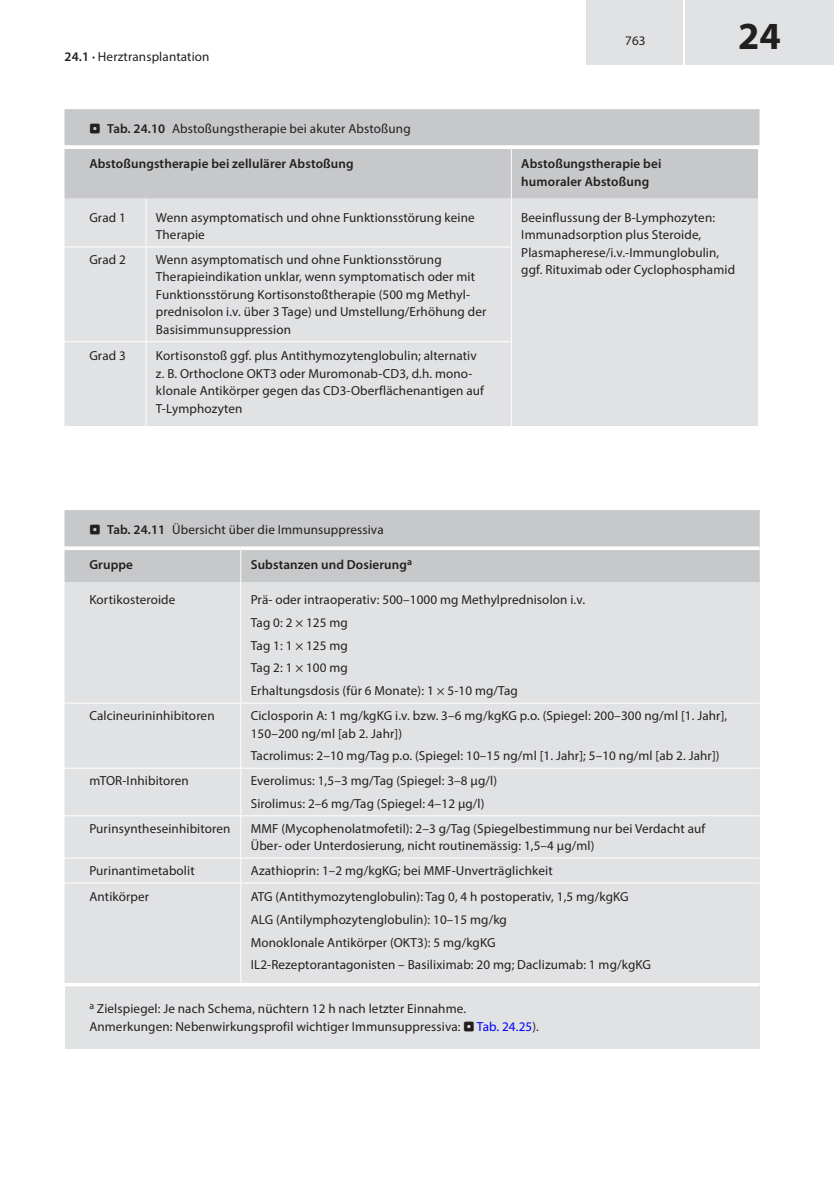
<style>
.page{position:relative;width:834px;height:1191px;background:#fff}
.page>*{position:absolute;margin:0;border:0;box-sizing:border-box;transform-origin:0 0}
.t1{font:700 38.5px "Myriad Pro";color:#231f20}
.t2{font:13.12px/17.5px "Myriad Pro Regular 2";letter-spacing:.01em;color:#231f20}
.t3{font:600 13.12px/17.5px "Myriad Pro";letter-spacing:.01em;color:#231f20}
.s1{font-family:"Myriad Pro";font-weight:600}
.s2{font-family:"Blik Buttons"}
.s3{color:#00f}
</style>
<div class="page">
<div style="left:685px;top:0;width:148px;height:64px;background:#e1e2e4"></div>
<div style="left:585px;top:0;width:97px;height:64px;background:#e1e2e4"></div>
<div style="left:64px;top:109px;width:695px;height:36px;background:#c7c8ca"></div>
<div style="left:64px;top:149px;width:693px;height:50px;background:#c7c8ca"></div>
<div style="left:64px;top:199px;width:693px;height:227px;background:#e1e2e4"></div>
<svg style="left:64px;top:145px;width:82px;height:4px"></svg>
<svg style="left:146px;top:145px;width:365px;height:1px"></svg>
<svg style="left:511px;top:145px;width:246px;height:4px"></svg>
<hr style="left:511px;top:149px;width:1px;height:50px;background:#fff">
<hr style="left:146px;top:199px;width:1px;height:47px;background:#fff">
<hr style="left:511px;top:199px;width:1px;height:47px;background:#fff">
<hr style="left:64px;top:246px;width:82px;height:1px;background:#fff">
<hr style="left:146px;top:246px;width:365px;height:1px;background:#fff">
<hr style="left:146px;top:247px;width:1px;height:94px;background:#fff">
<hr style="left:511px;top:247px;width:1px;height:94px;background:#fff">
<hr style="left:64px;top:341px;width:82px;height:1px;background:#fff">
<hr style="left:146px;top:341px;width:365px;height:1px;background:#fff">
<hr style="left:146px;top:342px;width:1px;height:84px;background:#fff">
<hr style="left:511px;top:342px;width:1px;height:84px;background:#fff">
<div style="left:64px;top:510px;width:695px;height:538px;background:#e1e2e4"></div>
<div style="left:64px;top:510px;width:695px;height:36px;background:#c7c8ca"></div>
<div style="left:65px;top:550px;width:694px;height:32px;background:#c7c8ca"></div>
<svg style="left:64px;top:582px;width:695px;height:401px"></svg>
<svg style="left:64px;top:546px;width:177px;height:4px"></svg>
<hr style="left:241px;top:547px;width:518px;height:3px;background:#fff">
<hr style="left:64px;top:983px;width:177px;height:3px;background:#fff">
<hr style="left:241px;top:983px;width:518px;height:3px;background:#fff">
<hr style="left:240px;top:550px;width:1px;height:32px;background:#fff">
<hr style="left:240px;top:582px;width:1px;height:120px;background:#fff">
<hr style="left:64px;top:702px;width:177px;height:1px;background:#fff">
<hr style="left:241px;top:702px;width:518px;height:1px;background:#fff">
<hr style="left:240px;top:703px;width:1px;height:64px;background:#fff">
<hr style="left:64px;top:767px;width:177px;height:1px;background:#fff">
<hr style="left:241px;top:767px;width:518px;height:1px;background:#fff">
<hr style="left:240px;top:768px;width:1px;height:47px;background:#fff">
<hr style="left:64px;top:815px;width:177px;height:1px;background:#fff">
<hr style="left:241px;top:815px;width:518px;height:1px;background:#fff">
<hr style="left:240px;top:816px;width:1px;height:41px;background:#fff">
<hr style="left:64px;top:857px;width:177px;height:1px;background:#fff">
<hr style="left:241px;top:857px;width:518px;height:1px;background:#fff">
<svg style="left:240px;top:858px;width:1px;height:24px"></svg>
<hr style="left:64px;top:882px;width:177px;height:1px;background:#fff">
<hr style="left:241px;top:882px;width:518px;height:1px;background:#fff">
<hr style="left:240px;top:883px;width:1px;height:100px;background:#fff">
<p class="t2" style="left:64px;top:48px;width:146px"><span class="s1">24.1 ·</span> Herztransplantation</p>
<p class="t2" style="left:625px;top:31px;width:22px">763</p>
<h1 class="t1" style="left:738px;top:11px;width:44px">24</h1>
<p class="t2" style="left:89px;top:120px;width:323px"><span class="s2">.</span> <span class="s1">Tab. 24.10</span> Abstoßungstherapie bei akuter Abstoßung</p>
<p class="t3" style="left:89px;top:155px;width:266px">Abstoßungstherapie bei zellulärer Abstoßung</p>
<p class="t3" style="left:521px;top:155px;width:141px">Abstoßungstherapie bei humoraler Abstoßung</p>
<p class="t2" style="left:89px;top:208px;width:38px">Grad 1</p>
<p class="t2" style="left:156px;top:208px;width:320px">Wenn asymptomatisch und ohne Funktionsstörung keine<br>Therapie</p>
<p class="t2" style="left:521px;top:208px;width:215px">Beeinflussung der B-Lymphozyten:<br>Immunadsorption plus Steroide, Plasmapherese/i.v.-Immunglobulin, ggf. Rituximab oder Cyclophosphamid</p>
<p class="t2" style="left:89px;top:250px;width:38px">Grad 2</p>
<p class="t2" style="left:156px;top:250px;width:332px">Wenn asymptomatisch und ohne Funktionsstörung Therapieindikation unklar, wenn symptomatisch oder mit Funktionsstörung Kortisonstoßtherapie (500 mg Methyl&shy;prednisolon i.v. über 3 Tage) und Umstellung/Erhöhung der Basisimmunsuppression</p>
<p class="t2" style="left:89px;top:347px;width:38px">Grad 3</p>
<p class="t2" style="left:156px;top:347px;width:329px">Kortisonstoß ggf. plus Antithymozytenglobulin; alternativ z. B. Orthoclone OKT3 oder Muromonab-CD3, d.h. mono&shy;klonale Antikörper gegen das CD3-Oberflächenantigen auf T-Lymphozyten</p>
<p class="t2" style="left:89px;top:521px;width:296px"><span class="s2">.</span> <span class="s1">Tab. 24.11</span> Übersicht über die Immunsuppressiva</p>
<p class="t3" style="left:89px;top:556px;width:45px">Gruppe</p>
<p class="t3" style="left:251px;top:556px;width:163px">Substanzen und Dosierung<sup>a</sup></p>
<p class="t2" style="left:89px;top:591px;width:87px">Kortikosteroide</p>
<p class="t2" style="left:251px;top:588px;width:336px;line-height:22.8px">Prä- oder intraoperativ: 500–1000 mg Methylprednisolon i.v.<br>Tag 0: 2 × 125 mg<br>Tag 1: 1 × 125 mg<br>Tag 2: 1 × 100 mg<br>Erhaltungsdosis (für 6 Monate): 1 × 5-10 mg/Tag</p>
<p class="t2" style="left:89px;top:706px;width:127px">Calcineurininhibitoren</p>
<p class="t2" style="left:251px;top:706px;width:478px">Ciclosporin A: 1 mg/kgKG i.v. bzw. 3–6 mg/kgKG p.o. (Spiegel: 200–300 ng/ml [1. Jahr],<br>150–200 ng/ml [ab 2. Jahr])</p>
<p class="t2" style="left:251px;top:747px;width:470px">Tacrolimus: 2–10 mg/Tag p.o. (Spiegel: 10–15 ng/ml [1. Jahr]; 5–10 ng/ml [ab 2. Jahr])</p>
<p class="t2" style="left:89px;top:771px;width:101px">mTOR-Inhibitoren</p>
<p class="t2" style="left:251px;top:769px;width:248px;line-height:22.8px">Everolimus: 1,5–3 mg/Tag (Spiegel: 3–8 µg/l)<br>Sirolimus: 2–6 mg/Tag (Spiegel: 4–12 µg/l)</p>
<p class="t2" style="left:89px;top:819px;width:143px">Purinsyntheseinhibitoren</p>
<p class="t2" style="left:251px;top:819px;width:456px">MMF (Mycophenolatmofetil): 2–3 g/Tag (Spiegelbestimmung nur bei Verdacht auf<br>Über- oder Unterdosierung, nicht routinemässig: 1,5–4 µg/ml)</p>
<p class="t2" style="left:89px;top:861px;width:107px">Purinantimetabolit</p>
<p class="t2" style="left:251px;top:861px;width:303px">Azathioprin: 1–2 mg/kgKG; bei MMF-Unverträglichkeit</p>
<p class="t2" style="left:89px;top:888px;width:61px">Antikörper</p>
<p class="t2" style="left:251px;top:885px;width:402px;line-height:22.8px">ATG (Antithymozytenglobulin): Tag 0, 4 h postoperativ, 1,5 mg/kgKG ALG (Antilymphozytenglobulin): 10–15 mg/kg<br>Monoklonale Antikörper (OKT3): 5 mg/kgKG<br>IL2-Rezeptorantagonisten – Basiliximab: 20 mg; Daclizumab: 1 mg/kgKG</p>
<p class="t2" style="left:89px;top:1000px;width:451px"><sup>a</sup> Zielspiegel: Je nach Schema, nüchtern 12 h nach letzter Einnahme.<br>Anmerkungen: Nebenwirkungsprofil wichtiger Immunsuppressiva: <span class="s2">.</span> <span class="s3">Tab. 24.25</span>).</p>
</div>
